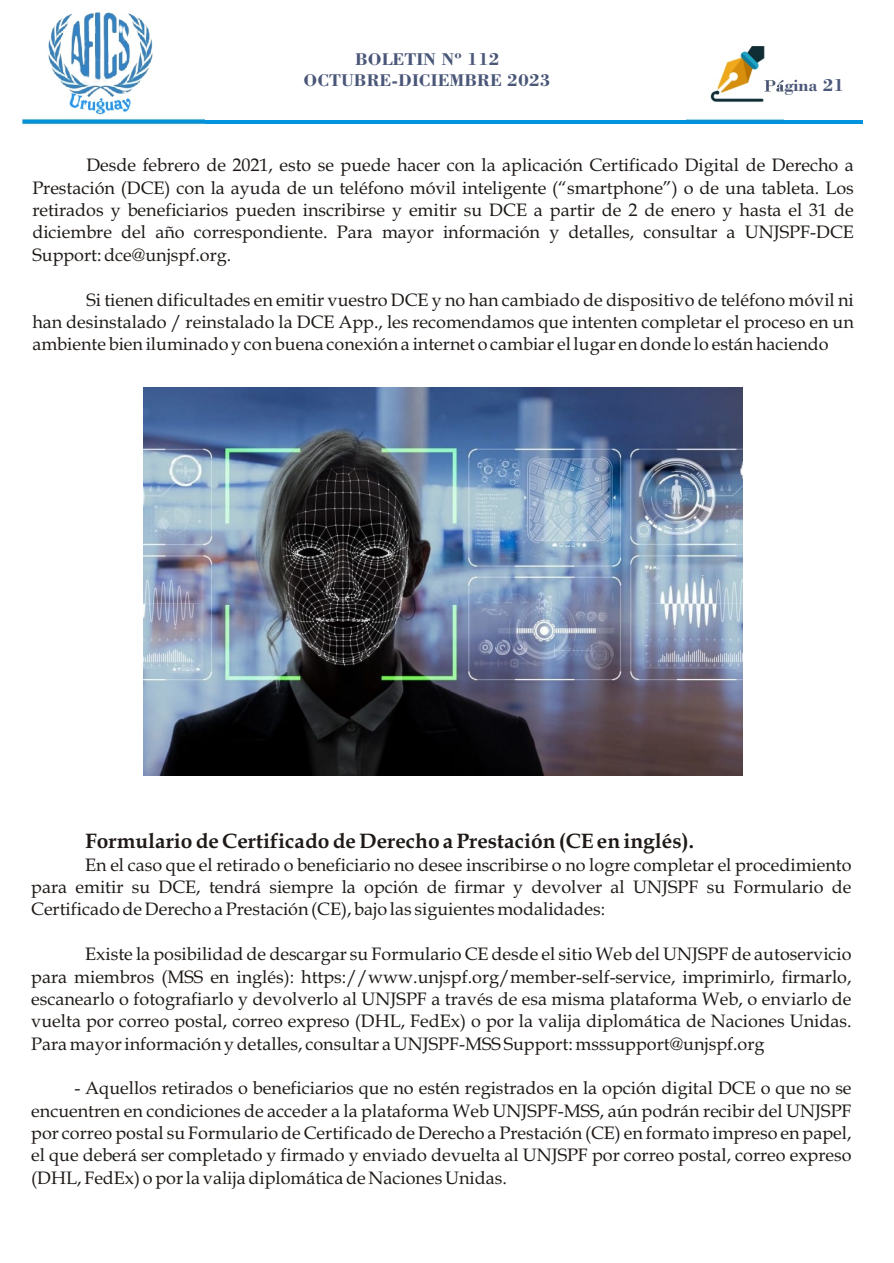
<style>
.page{position:relative;width:894px;height:1263px;background:#fff}
.page>*{position:absolute;margin:0;border:0;box-sizing:border-box;transform-origin:0 0}
.t1{font:700 21px "Book Antiqua";color:#1f1a17}
.t2{font:18px/22.4px "Book Antiqua";color:#1f1a17;text-align:justify}
.t3{font:18px/21.3px "Bodoni Bd BT";color:#4a5778;text-align:center}
</style>
<div class="page">
<hr style="left:23px;top:120px;width:840px;height:4px;background:#0094de">
<img style="left:21px;top:12px;width:183px;height:113px">
<img style="left:687px;top:46px;width:97px;height:75px">
<img style="left:143px;top:388px;width:599px;height:387px">
<p class="t3" style="left:304px;top:49px;width:249px">BOLETIN Nº 112<br>OCTUBRE-DICIEMBRE 2023</p>
<p class="t3" style="left:764px;top:76px;width:82px">Página 21</p>
<p class="t2" style="left:32px;top:156px;width:823px;text-indent:54px">Desde febrero de 2021, esto se puede hacer con la aplicación Certificado Digital de Derecho a Prestación (DCE) con la ayuda de un teléfono móvil inteligente (“smartphone”) o de una tableta. Los retirados y beneficiarios pueden inscribirse y emitir su DCE a partir de 2 de enero y hasta el 31 de diciembre del año correspondiente. Para mayor información y detalles, consultar a UNJSPF-DCE Support: dce@unjspf.org.</p>
<p class="t2" style="left:32px;top:290px;width:823px;text-indent:54px">Si tienen dificultades en emitir vuestro DCE y no han cambiado de dispositivo de teléfono móvil ni han desinstalado / reinstalado la DCE App., les recomendamos que intenten completar el proceso en un ambiente bien iluminado y con buena conexión a internet o cambiar el lugar en donde lo están haciendo</p>
<p class="t1" style="left:85px;top:833px;width:610px">Formulario de Certificado de Derecho a Prestación (CE en inglés).</p>
<p class="t2" style="left:31px;top:856px;width:822px;text-indent:54px">En el caso que el retirado o beneficiario no desee inscribirse o no logre completar el procedimiento para emitir su DCE, tendrá siempre la opción de firmar y devolver al UNJSPF su Formulario de Certificado de Derecho a Prestación (CE), bajo las siguientes modalidades:</p>
<p class="t2" style="left:31px;top:945px;width:822px;text-indent:54px">Existe la posibilidad de descargar su Formulario CE desde el sitio Web del UNJSPF de autoservicio para miembros (MSS en inglés): https://www.unjspf.org/member-self-service, imprimirlo, firmarlo, escanearlo o fotografiarlo y devolverlo al UNJSPF a través de esa misma plataforma Web, o enviarlo de vuelta por correo postal, correo expreso (DHL, FedEx) o por la valija diplomática de Naciones Unidas.<br>Para mayor información y detalles, consultar a UNJSPF-MSS Support: msssupport@unjspf.org</p>
<p class="t2" style="left:31px;top:1079px;width:822px;text-indent:43px">- Aquellos retirados o beneficiarios que no estén registrados en la opción digital DCE o que no se encuentren en condiciones de acceder a la plataforma Web UNJSPF-MSS, aún podrán recibir del UNJSPF por correo postal su Formulario de Certificado de Derecho a Prestación (CE) en formato impreso en papel, el que deberá ser completado y firmado y enviado devuelta al UNJSPF por correo postal, correo expreso (DHL, FedEx) o por la valija diplomática de Naciones Unidas.</p>
</div>
